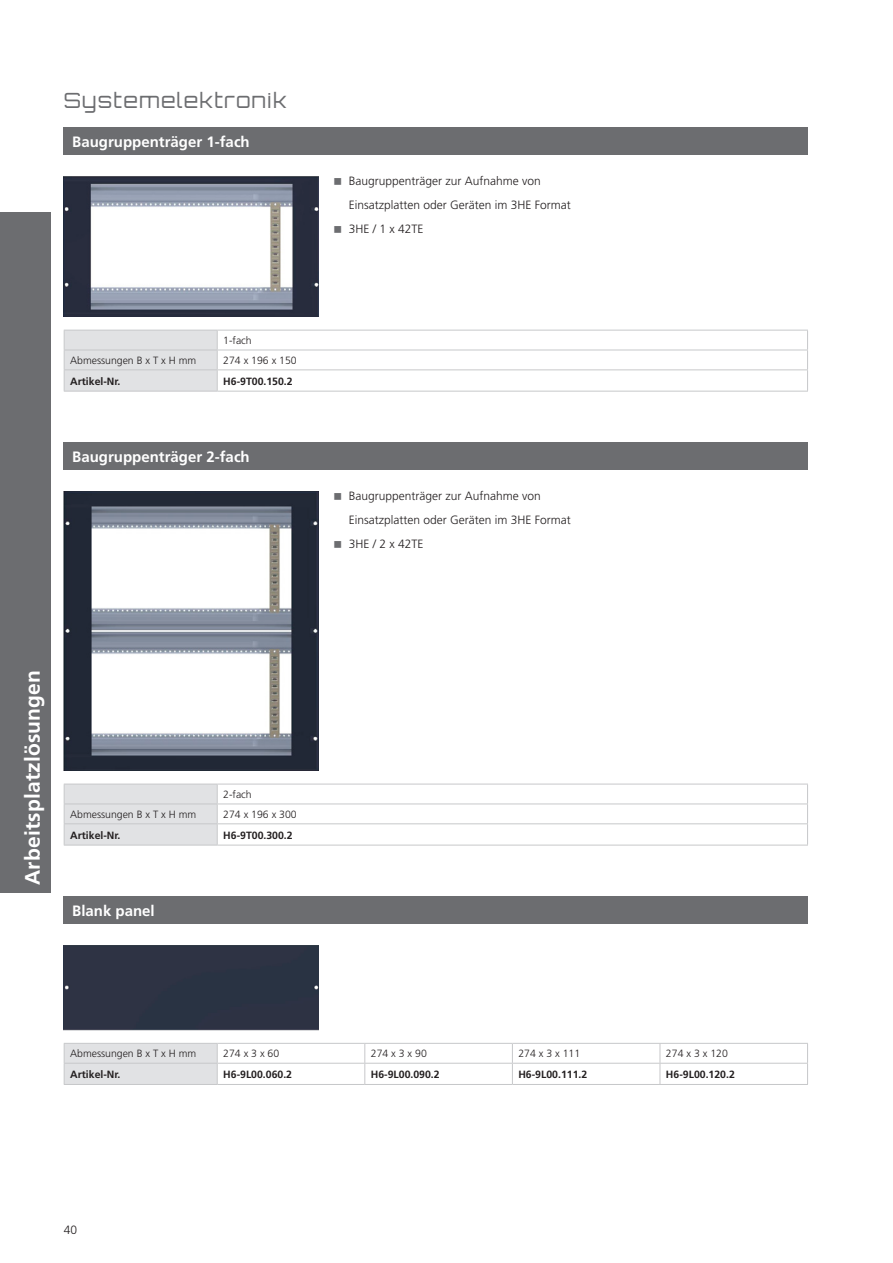
<style>
.page{position:relative;width:893px;height:1263px;background:#fff}
.page>*{position:absolute;margin:0;border:0;box-sizing:border-box;transform-origin:0 0}
.t1{font:700 21px "Frutiger LT Pro";letter-spacing:.01em;color:#fff}
.t2{font:300 21px "Orbitron CE";letter-spacing:.06em;color:#6c6d70}
.Überschrift_Balken_10pt{font:700 15px "Frutiger LT Pro";color:#fff}
.t3{font:300 12px/24px "Frutiger LT Pro";color:#231f20}
.Zelle{font:700 10.5px "Frutiger LT Pro";color:#231f20}
.Zelle-2{font:300 10.5px "Frutiger LT Pro";color:#231f20}
.Kopf{font:300 10.5px "Frutiger LT Pro";color:#231f20}
.Kopf-2{font:700 10.5px "Frutiger LT Pro";color:#231f20}
</style>
<div class="page">
<div style="left:0;top:213px;width:51px;height:680px;background:#6c6d70"></div>
<img style="left:64px;top:176px;width:255px;height:141px">
<img style="left:64px;top:491px;width:255px;height:280px">
<div style="left:64px;top:945px;width:255px;height:85px;background:#2e3344"></div>
<div style="left:64px;top:128px;width:744px;height:27px;background:#6c6d70"></div>
<div style="left:64px;top:442px;width:744px;height:28px;background:#6c6d70"></div>
<div style="left:64px;top:896px;width:744px;height:28px;background:#6c6d70"></div>
<hr style="left:217px;top:391px;width:591px;height:1px;background:#c7c8ca">
<svg style="left:64px;top:330px;width:744px;height:61px"></svg>
<hr style="left:64px;top:369px;width:153px;height:1px;background:#c7c8ca">
<hr style="left:64px;top:391px;width:153px;height:1px;background:#c7c8ca">
<hr style="left:217px;top:845px;width:591px;height:1px;background:#c7c8ca">
<svg style="left:64px;top:784px;width:744px;height:61px"></svg>
<hr style="left:64px;top:823px;width:153px;height:1px;background:#c7c8ca">
<hr style="left:64px;top:845px;width:153px;height:1px;background:#c7c8ca">
<hr style="left:217px;top:1084px;width:148px;height:1px;background:#c7c8ca">
<hr style="left:365px;top:1084px;width:147px;height:1px;background:#c7c8ca">
<hr style="left:512px;top:1084px;width:148px;height:1px;background:#c7c8ca">
<hr style="left:660px;top:1084px;width:148px;height:1px;background:#c7c8ca">
<svg style="left:64px;top:1043px;width:744px;height:41px"></svg>
<hr style="left:64px;top:1063px;width:153px;height:1px;background:#c7c8ca">
<hr style="left:64px;top:1084px;width:153px;height:1px;background:#c7c8ca">
<h1 class="t2" style="left:64px;top:88px;width:224px">Systemelektronik</h1>
<p class="Überschrift_Balken_10pt" style="left:72px;top:133px;width:179px">Baugruppenträger 1-fach</p>
<p class="Zelle-2" style="left:223px;top:334px;width:30px">1-fach</p>
<p class="Kopf" style="left:70px;top:354px;width:128px">Abmessungen B x T x H mm</p>
<p class="Zelle-2" style="left:223px;top:354px;width:75px">274 x 196 x 150</p>
<p class="Kopf-2" style="left:70px;top:375px;width:52px">Artikel-Nr.</p>
<p class="Zelle" style="left:223px;top:375px;width:71px">H6-9T00.150.2</p>
<p class="Überschrift_Balken_10pt" style="left:72px;top:448px;width:179px">Baugruppenträger 2-fach</p>
<h1 class="t1" style="left:20px;top:885px;width:217px;rotate:-90deg">Arbeitsplatzlösungen</h1>
<p class="Zelle-2" style="left:223px;top:788px;width:30px">2-fach</p>
<p class="Kopf" style="left:70px;top:808px;width:128px">Abmessungen B x T x H mm</p>
<p class="Zelle-2" style="left:223px;top:808px;width:75px">274 x 196 x 300</p>
<p class="Kopf-2" style="left:70px;top:829px;width:52px">Artikel-Nr.</p>
<p class="Zelle" style="left:223px;top:829px;width:71px">H6-9T00.300.2</p>
<p class="Überschrift_Balken_10pt" style="left:72px;top:902px;width:84px">Blank panel</p>
<p class="t3" style="left:349px;top:169px;width:224px">Baugruppenträger zur Aufnahme von<br>Einsatzplatten oder Geräten im 3HE Format</p>
<p class="t3" style="left:349px;top:217px;width:76px">3HE / 1 x 42TE</p>
<p class="t3" style="left:349px;top:484px;width:224px">Baugruppenträger zur Aufnahme von<br>Einsatzplatten oder Geräten im 3HE Format</p>
<p class="t3" style="left:349px;top:532px;width:76px">3HE / 2 x 42TE</p>
<p class="Kopf" style="left:70px;top:1047px;width:128px">Abmessungen B x T x H mm</p>
<p class="Zelle-2" style="left:223px;top:1047px;width:58px">274 x 3 x 60</p>
<p class="Zelle-2" style="left:371px;top:1047px;width:58px">274 x 3 x 90</p>
<p class="Zelle-2" style="left:518px;top:1047px;width:63px">274 x 3 x 111</p>
<p class="Zelle-2" style="left:666px;top:1047px;width:63px">274 x 3 x 120</p>
<p class="Kopf-2" style="left:70px;top:1069px;width:52px">Artikel-Nr.</p>
<p class="Zelle" style="left:223px;top:1069px;width:70px">H6-9L00.060.2</p>
<p class="Zelle" style="left:371px;top:1069px;width:70px">H6-9L00.090.2</p>
<p class="Zelle" style="left:518px;top:1069px;width:70px">H6-9L00.111.2</p>
<p class="Zelle" style="left:666px;top:1069px;width:70px">H6-9L00.120.2</p>
<p class="t3" style="left:64px;top:1218px;width:15px">40</p>
</div>
